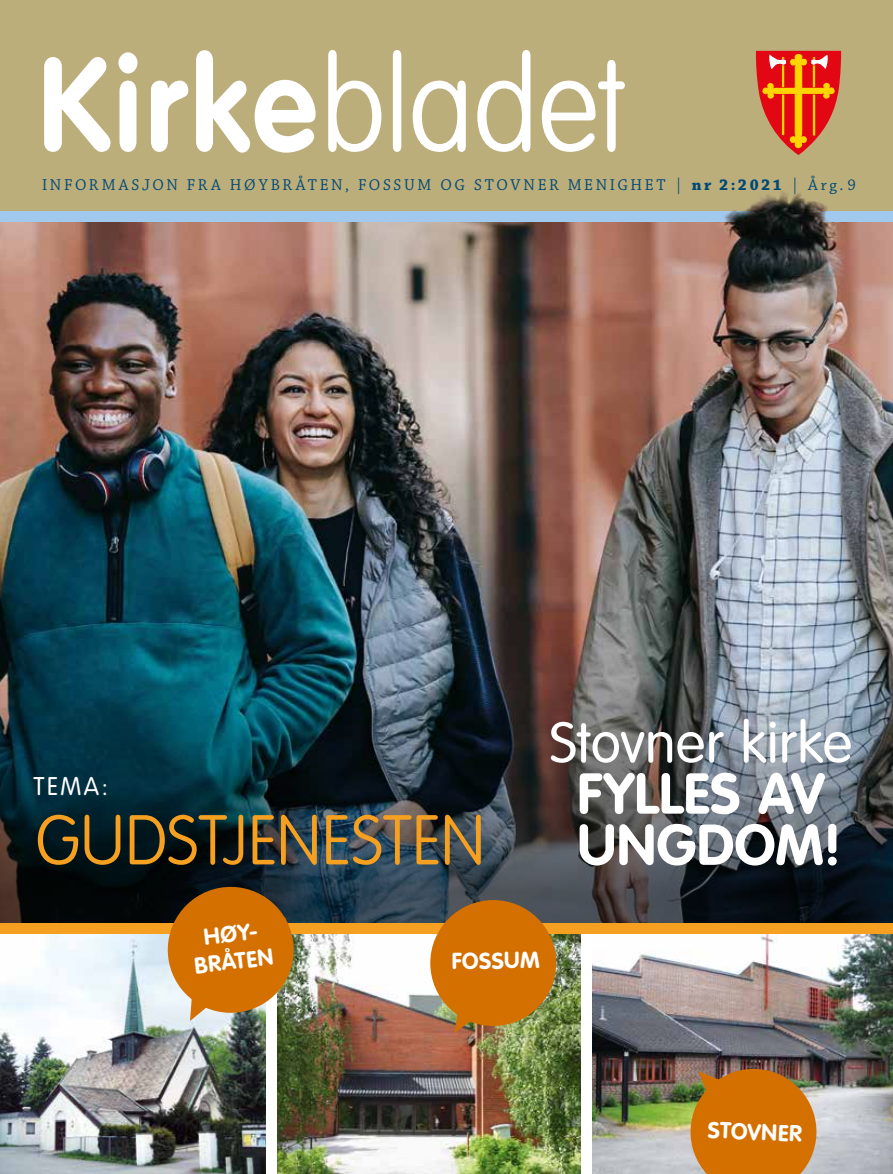
<style>
.page{position:relative;width:893px;height:1174px;background:#fff}
.page>*{position:absolute;margin:0;border:0;box-sizing:border-box;transform-origin:0 0}
.t1{font:100 130.95px "VAG Rounded";letter-spacing:-.01em;color:#fff;scale:.9 1}
.t2{font:100 69.15px "VAG Rounded";letter-spacing:.005em;color:#f6a022}
.t3{font:700 56.7px/51.2px "VAG Rounded";letter-spacing:.005em;color:#fff}
.t4{font:300 56.7px "VAG Rounded";letter-spacing:.005em;color:#fff}
.t5{font:300 25.2px "VAG Rounded";color:#fff}
.t6{font:700 22.8px/27.3px "VAG Rounded";color:#fff;text-align:center}
.t7{font:16.5px "Chaparral Pro";letter-spacing:.165em;color:#004876}
.s1{font-weight:700}
</style>
<div class="page">
<img style="left:0;top:222px;width:893px;height:456px">
<img style="left:0;top:678px;width:893px;height:244px">
<div style="left:0;top:0;width:893px;height:214px;background:#bbae7b"></div>
<div style="left:0;top:212px;width:893px;height:10px;background:#a0c9ed"></div>
<svg style="left:756px;top:51px;width:85px;height:104px"></svg>
<img style="left:591px;top:933px;width:302px;height:241px">
<img style="left:277px;top:933px;width:304px;height:241px">
<img style="left:0;top:933px;width:266px;height:241px">
<div style="left:0;top:922px;width:893px;height:11px;background:#f6a022"></div>
<svg style="left:686px;top:1064px;width:135px;height:110px;background:#c3761d"></svg>
<div style="left:430px;top:899px;width:126px;height:127px;background:#d47000;border-radius:50%"></div>
<svg style="left:454px;top:1012px;width:26px;height:21px"></svg>
<svg style="left:163px;top:881px;width:136px;height:140px;background:#b27327"></svg>
<img style="left:716px;top:192px;width:132px;height:146px">
<h1 class="t1" style="left:39px;top:30px;width:653px"><span class="s1">Kirke</span>bladet</h1>
<p class="t7" style="left:42px;top:175px;width:815px">INFORMASJON FRA HØYBRÅTEN, FOSSUM OG STOVNER MENIGHET | <span class="s1">nr 2:2021</span> | Årg. 9</p>
<h3 class="t5" style="left:33px;top:771px;width:76px">TEMA:</h3>
<h2 class="t2" style="left:35px;top:800px;width:452px">GUDSTJENESTEN</h2>
<h3 class="t4" style="left:550px;top:710px;width:304px">Stovner kirke</h3>
<h3 class="t3" style="left:577px;top:767px;width:266px">FYLLES AV<br>UNGDOM!</h3>
<h3 class="t6" style="left:190px;top:924px;width:81px;rotate:-6deg">HØY-<br>BRÅTEN</h3>
<h3 class="t6" style="left:451px;top:947px;width:90px;rotate:-1deg">FOSSUM</h3>
<h3 class="t6" style="left:709px;top:1115px;width:96px;rotate:3deg">STOVNER</h3>
</div>
